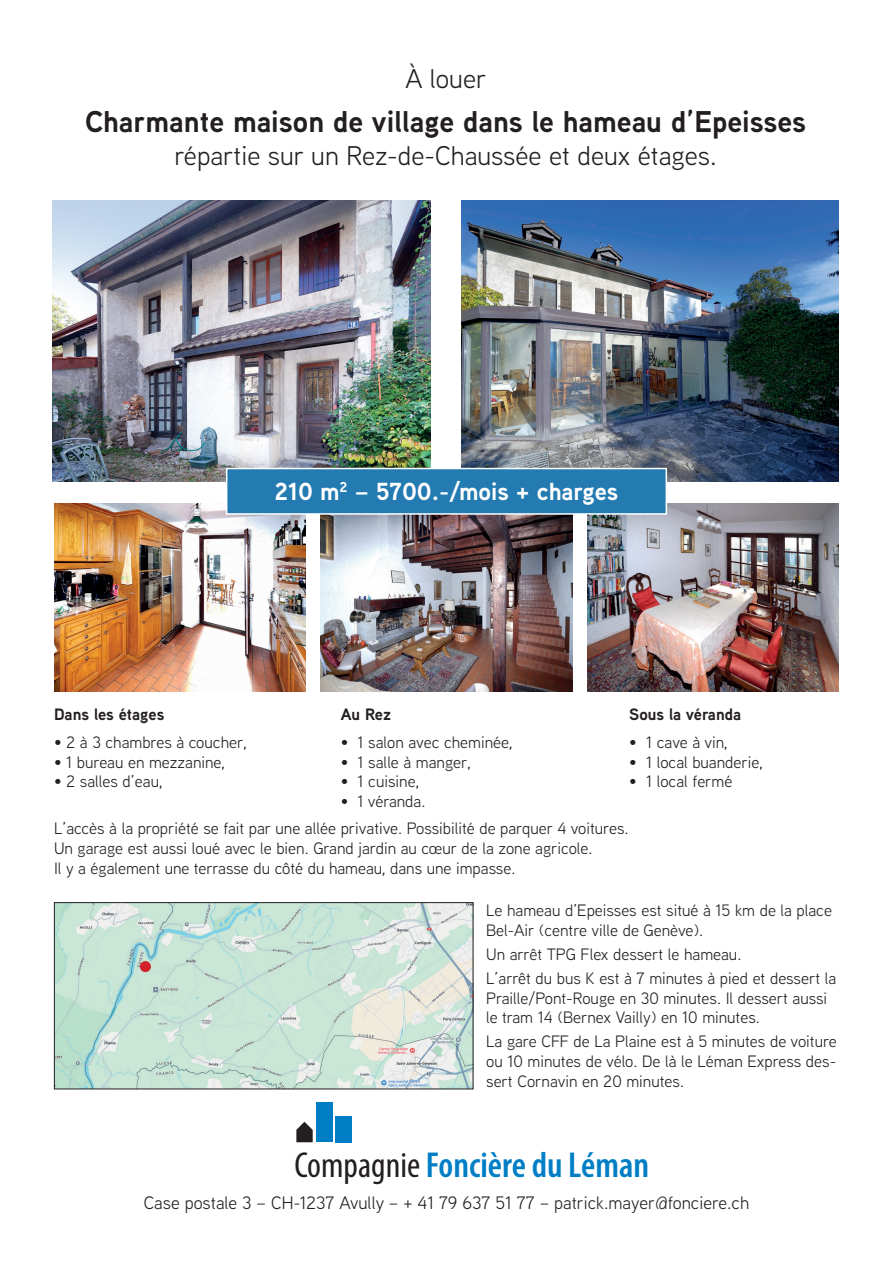
<style>
.page{position:relative;width:893px;height:1263px;background:#fff}
.page>*{position:absolute;margin:0;border:0;box-sizing:border-box;transform-origin:0 0}
.t1{font:600 condensed 36.15px "Myriad Pro";color:#007ec5}
.t2{font:700 30px "Aaux Next";color:#231f20}
.t3{font:27px "Aaux Next";color:#231f20}
.t4{font:700 24.6px "Aaux Next";color:#fff}
.t5{font:18px "Aaux Next";color:#231f20}
.t6{font:16.5px/19.8px "Aaux Next";color:#231f20}
.t7{font:700 16.5px "Aaux Next";color:#231f20}
.s1{font-weight:400;color:#231f20}
</style>
<div class="page">
<img style="left:321px;top:515px;width:251px;height:176px">
<img style="left:54px;top:504px;width:251px;height:187px">
<img style="left:588px;top:504px;width:251px;height:187px">
<img style="left:52px;top:201px;width:378px;height:280px">
<img style="left:461px;top:201px;width:378px;height:280px">
<img style="left:56px;top:904px;width:415px;height:183px">
<div style="left:54px;top:902px;width:419px;height:187px;border:1px solid #231f20"></div>
<svg style="left:296px;top:1122px;width:17px;height:20px"></svg>
<div style="left:316px;top:1102px;width:16px;height:40px;background:#007ec5"></div>
<div style="left:336px;top:1116px;width:16px;height:26px;background:#007ec5"></div>
<div style="left:140px;top:961px;width:11px;height:11px;background:#d1232a;border-radius:50%"></div>
<div style="left:227px;top:468px;width:439px;height:46px;background:#237bb2"></div>
<div style="left:226px;top:468px;width:441px;height:47px;border:2px solid #fff"></div>
<h3 class="t3" style="left:405px;top:60px;width:83px">À louer</h3>
<h2 class="t2" style="left:85px;top:100px;width:723px">Charmante maison de village dans le hameau d’Epeisses</h2>
<h3 class="t3" style="left:174px;top:137px;width:544px">répartie sur un Rez-de-Chaussée et deux étages.</h3>
<h3 class="t4" style="left:275px;top:474px;width:345px">210 m<sup>2</sup> – 5700.-/mois + charges</h3>
<p class="t7" style="left:54px;top:702px;width:112px">Dans les étages</p>
<p class="t6" style="left:54px;top:732px;width:194px">• 2 à 3 chambres à coucher,</p>
<p class="t6" style="left:54px;top:751px;width:172px">• 1 bureau en mezzanine,</p>
<p class="t6" style="left:54px;top:771px;width:110px">• 2 salles d’eau,</p>
<p class="t7" style="left:341px;top:702px;width:52px">Au Rez</p>
<p class="t6" style="left:341px;top:732px;width:173px">• 1 salon avec cheminée,</p>
<p class="t6" style="left:341px;top:751px;width:131px">• 1 salle à manger,</p>
<p class="t6" style="left:341px;top:771px;width:80px">• 1 cuisine,</p>
<p class="t6" style="left:341px;top:791px;width:86px">• 1 véranda.</p>
<p class="t7" style="left:629px;top:702px;width:114px">Sous la véranda</p>
<p class="t6" style="left:629px;top:732px;width:100px">• 1 cave à vin,</p>
<p class="t6" style="left:629px;top:751px;width:135px">• 1 local buanderie,</p>
<p class="t6" style="left:629px;top:771px;width:105px">• 1 local fermé</p>
<p class="t6" style="left:54px;top:818px;width:576px">L’accès à la propriété se fait par une allée privative. Possibilité de parquer 4 voitures.<br>Un garage est aussi loué avec le bien. Grand jardin au cœur de la zone agricole.<br>Il y a également une terrasse du côté du hameau, dans une impasse.</p>
<p class="t6" style="left:486px;top:900px;width:347px">Le hameau d’Epeisses est situé à 15 km de la place<br>Bel-Air (centre ville de Genève).</p>
<p class="t6" style="left:486px;top:941px;width:351px;line-height:24px">Un arrêt TPG Flex dessert le hameau.<br>L’arrêt du bus K est à 7 minutes à pied et dessert la</p>
<p class="t6" style="left:486px;top:987px;width:343px">Praille/Pont-Rouge en 30 minutes. Il dessert aussi le tram 14 (Bernex Vailly) en 10 minutes.</p>
<p class="t6" style="left:486px;top:1031px;width:352px;text-align:justify">La gare CFF de La Plaine est à 5 minutes de voiture ou 10 minutes de vélo. De là le Léman Express des&shy;sert Cornavin en 20 minutes.</p>
<h1 class="t1" style="left:294px;top:1142px;width:356px"><span class="s1">Compagnie</span> Foncière du Léman</h1>
<p class="t5" style="left:144px;top:1190px;width:607px">Case postale 3 – CH-1237 Avully – + 41 79 637 51 77 – patrick.mayer@fonciere.ch</p>
</div>
